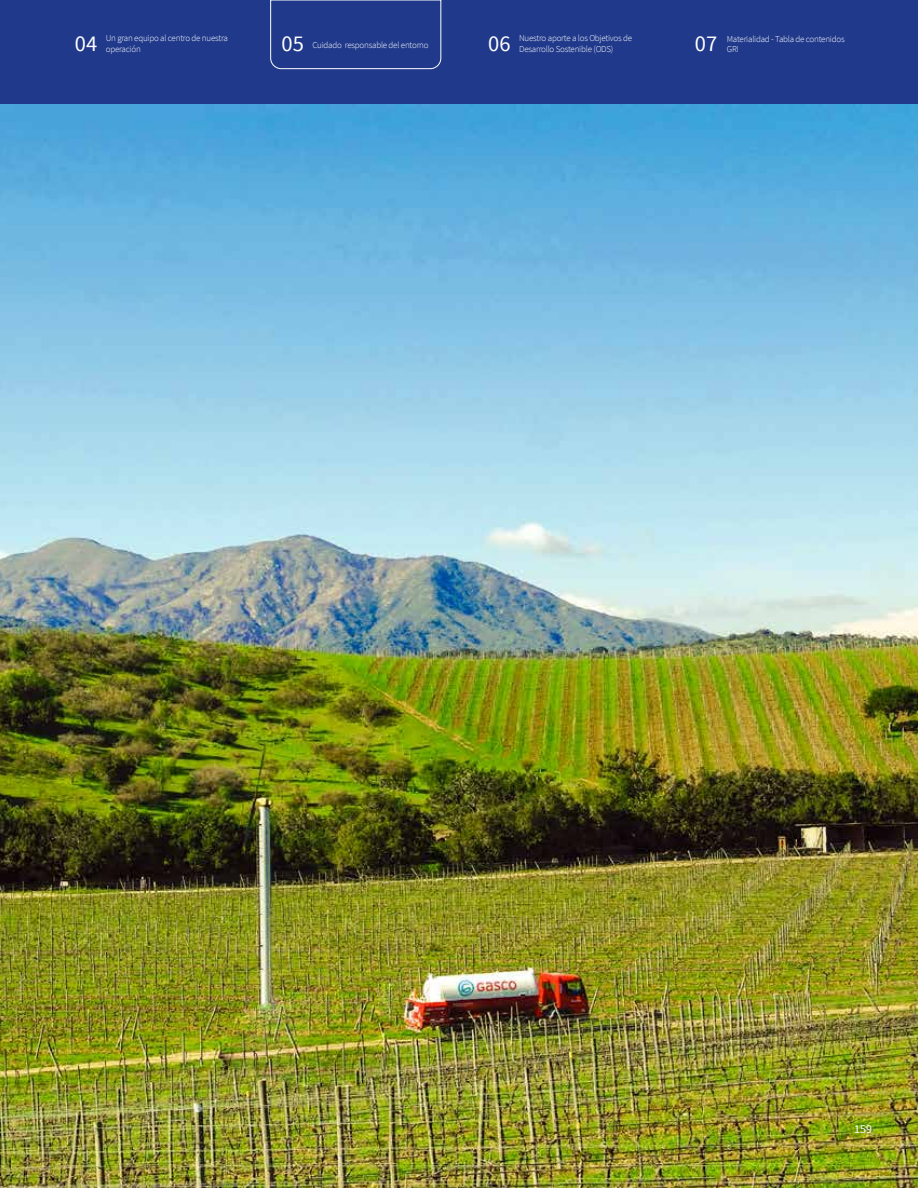
<style>
.page{position:relative;width:918px;height:1188px;background:#20398b}
.page>*{position:absolute;margin:0;border:0;box-sizing:border-box;transform-origin:0 0}
.t1{font:22.5px "Source Sans Pro";color:#fff}
.t2{font:12px "Source Sans Pro";color:#fff}
.t3{font:300 9px/10.8px "Source Sans Pro";letter-spacing:-.025em;color:#fff}
</style>
<div class="page">
<img style="left:0;top:104px;width:918px;height:1084px">
<svg style="left:270px;top:0;width:171px;height:69px"></svg>
<p class="t3" style="left:106px;top:33px;width:124px">Un gran equipo al centro de nuestra operación</p>
<p class="t3" style="left:727px;top:33px;width:119px">Materialidad - Tabla de contenidos<br>GRI</p>
<p class="t3" style="left:312px;top:39px;width:118px">Cuidado responsable del entorno</p>
<p class="t3" style="left:519px;top:33px;width:115px">Nuestro aporte a los Objetivos de<br>Desarrollo Sostenible (ODS)</p>
<h1 class="t1" style="left:75px;top:29px;width:24px">04</h1>
<h1 class="t1" style="left:282px;top:29px;width:24px">05</h1>
<h1 class="t1" style="left:488px;top:29px;width:24px">06</h1>
<h1 class="t1" style="left:695px;top:29px;width:24px">07</h1>
<h2 class="t2" style="left:854px;top:1122px;width:19px">159</h2>
</div>
